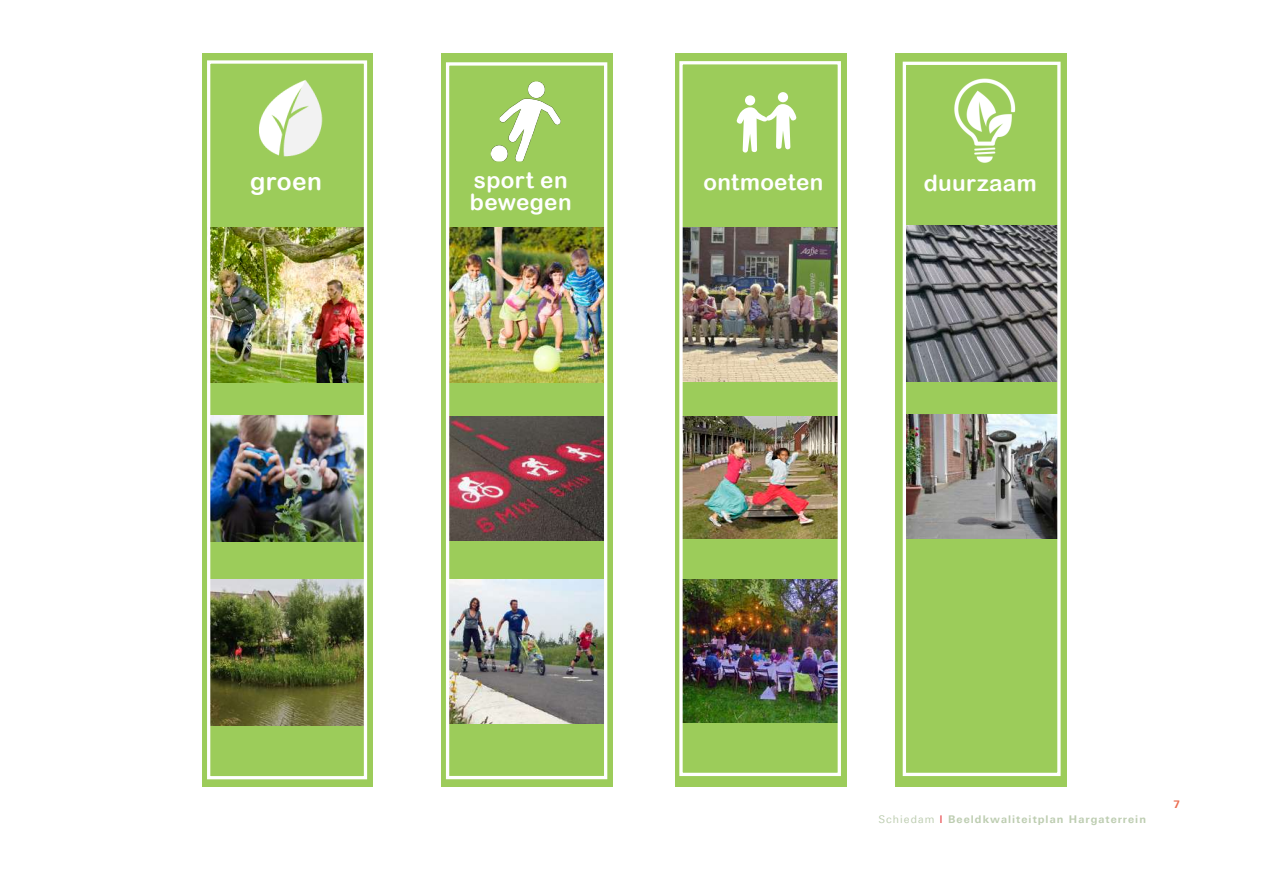
<style>
.page{position:relative;width:1263px;height:893px;background:#fff}
.page>*{position:absolute;margin:0;border:0;box-sizing:border-box;transform-origin:0 0}
.t1{font:24.6px "Arial Rounded MT Bold";letter-spacing:.015em;color:#fff}
.t2{font:22.5px/22.5px "Arial Rounded MT Bold";letter-spacing:.015em;color:#fff}
.t3{font:700 10.65px "LT Univers Basic";letter-spacing:.1em;color:#bdcdb1}
.t4{font:700 10.5px "LT Univers Basic";color:#eb6d51}
.s1{font-weight:400}
.s2{font-family:"LT Univers";font-weight:400;font-stretch:condensed;color:#e31e24}
</style>
<div class="page">
<div style="left:202px;top:53px;width:170px;height:734px;background:#9ccc5a"></div>
<img style="left:211px;top:227px;width:152px;height:155px">
<img style="left:211px;top:416px;width:152px;height:125px">
<img style="left:229px;top:57px;width:128px;height:128px;border-radius:64px">
<img style="left:211px;top:579px;width:152px;height:146px">
<div style="left:207px;top:60px;width:160px;height:719px;border:3px solid #fff"></div>
<div style="left:441px;top:53px;width:172px;height:734px;background:#9ccc5a"></div>
<img style="left:450px;top:417px;width:153px;height:123px">
<img style="left:450px;top:228px;width:153px;height:154px">
<img style="left:450px;top:580px;width:153px;height:144px">
<img style="left:490px;top:82px;width:71px;height:79px">
<div style="left:446px;top:62px;width:161px;height:717px;border:3px solid #fff"></div>
<div style="left:676px;top:53px;width:171px;height:734px;background:#9ccc5a"></div>
<div style="left:745px;top:95px;width:10px;height:10px;background:#fff;border-radius:50%"></div>
<div style="left:778px;top:92px;width:10px;height:10px;background:#fff;border-radius:50%"></div>
<svg style="left:736px;top:104px;width:61px;height:49px"></svg>
<img style="left:683px;top:417px;width:154px;height:122px">
<img style="left:683px;top:579px;width:154px;height:144px">
<img style="left:683px;top:227px;width:154px;height:155px">
<div style="left:679px;top:61px;width:162px;height:715px;border:3px solid #fff"></div>
<div style="left:895px;top:53px;width:172px;height:734px;background:#9ccc5a"></div>
<img style="left:938px;top:74px;width:93px;height:94px;border-radius:47px">
<img style="left:907px;top:226px;width:149px;height:156px">
<img style="left:907px;top:415px;width:149px;height:124px">
<div style="left:903px;top:62px;width:157px;height:714px;border:3px solid #fff"></div>
<h1 class="t1" style="left:250px;top:167px;width:73px">groen</h1>
<h2 class="t2" style="left:470px;top:168px;width:103px">sport en bewegen</h2>
<h2 class="t2" style="left:703px;top:171px;width:121px">ontmoeten</h2>
<h2 class="t2" style="left:924px;top:172px;width:114px">duurzaam</h2>
<p class="t3" style="left:878px;top:813px;width:269px"><span class="s1">Schiedam</span> <span class="s2">I</span> Beeldkwaliteitplan Hargaterrein</p>
<p class="t4" style="left:1173px;top:798px;width:8px">7</p>
</div>
